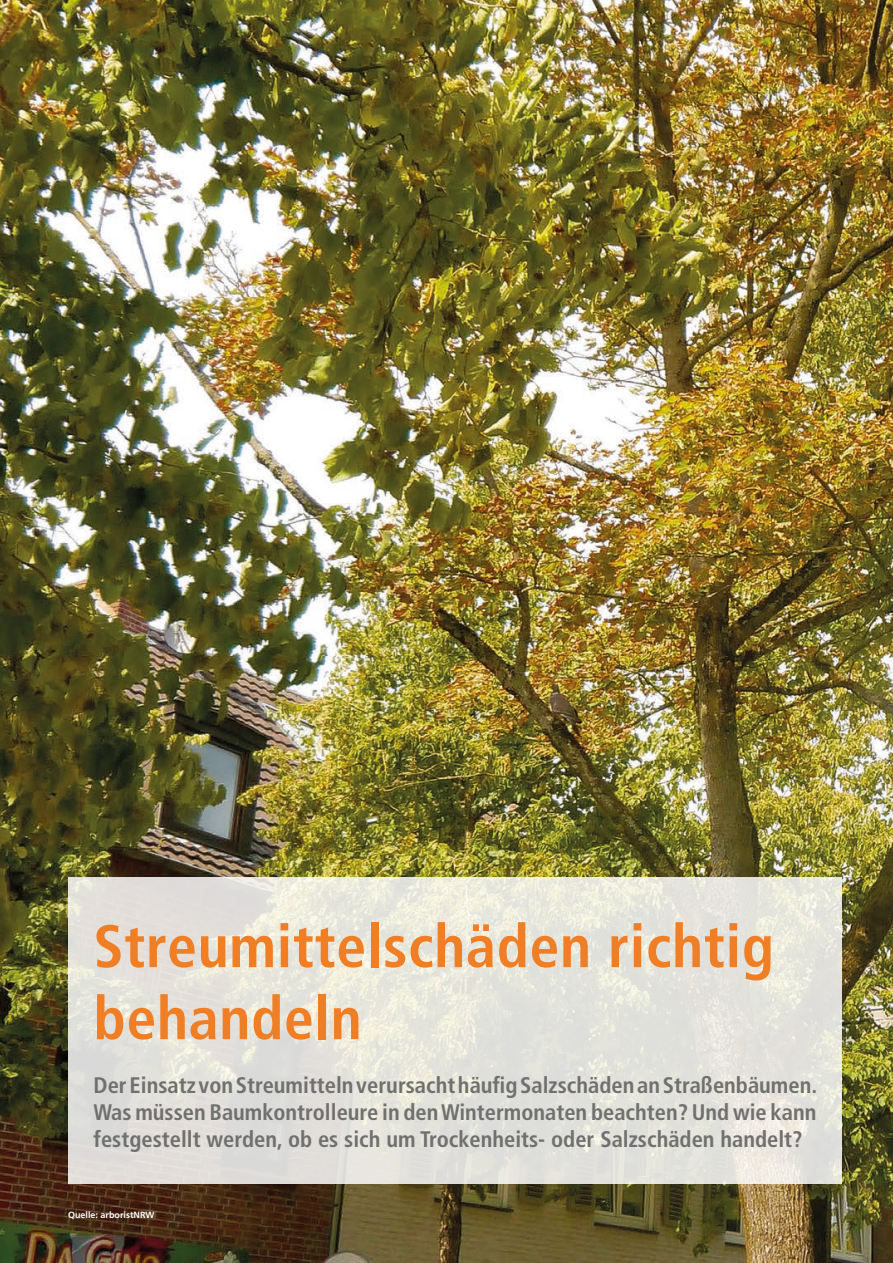
<style>
.page{position:relative;width:893px;height:1263px;background:#fff}
.page>*{position:absolute;margin:0;border:0;box-sizing:border-box;transform-origin:0 0}
.t1{font:700 condensed 60px/72px "Frutiger LT";letter-spacing:.01em;color:#f07e25}
.t2{font:700 condensed 22.5px/27px "Frutiger LT";color:#70706f;text-align:justify}
.t3{font:700 9px "Frutiger LT";color:#fff}
</style>
<div class="page">
<img style="left:0;top:0;width:893px;height:1263px">
<svg style="left:68px;top:877px;width:774px;height:306px;background:#e4e3dc"></svg>
<h1 class="t1" style="left:94px;top:910px;width:682px">Streumittelschäden richtig behandeln</h1>
<p class="t2" style="left:94px;top:1072px;width:725px">Der Einsatz von Streumitteln verursacht häufig Salzschäden an Straßenbäumen.<br>Was müssen Baumkontrolleure in den Wintermonaten beachten? Und wie kann festgestellt werden, ob es sich um Trockenheits- oder Salzschäden handelt?</p>
<p class="t3" style="left:68px;top:1209px;width:88px">Quelle: arboristNRW</p>
</div>
